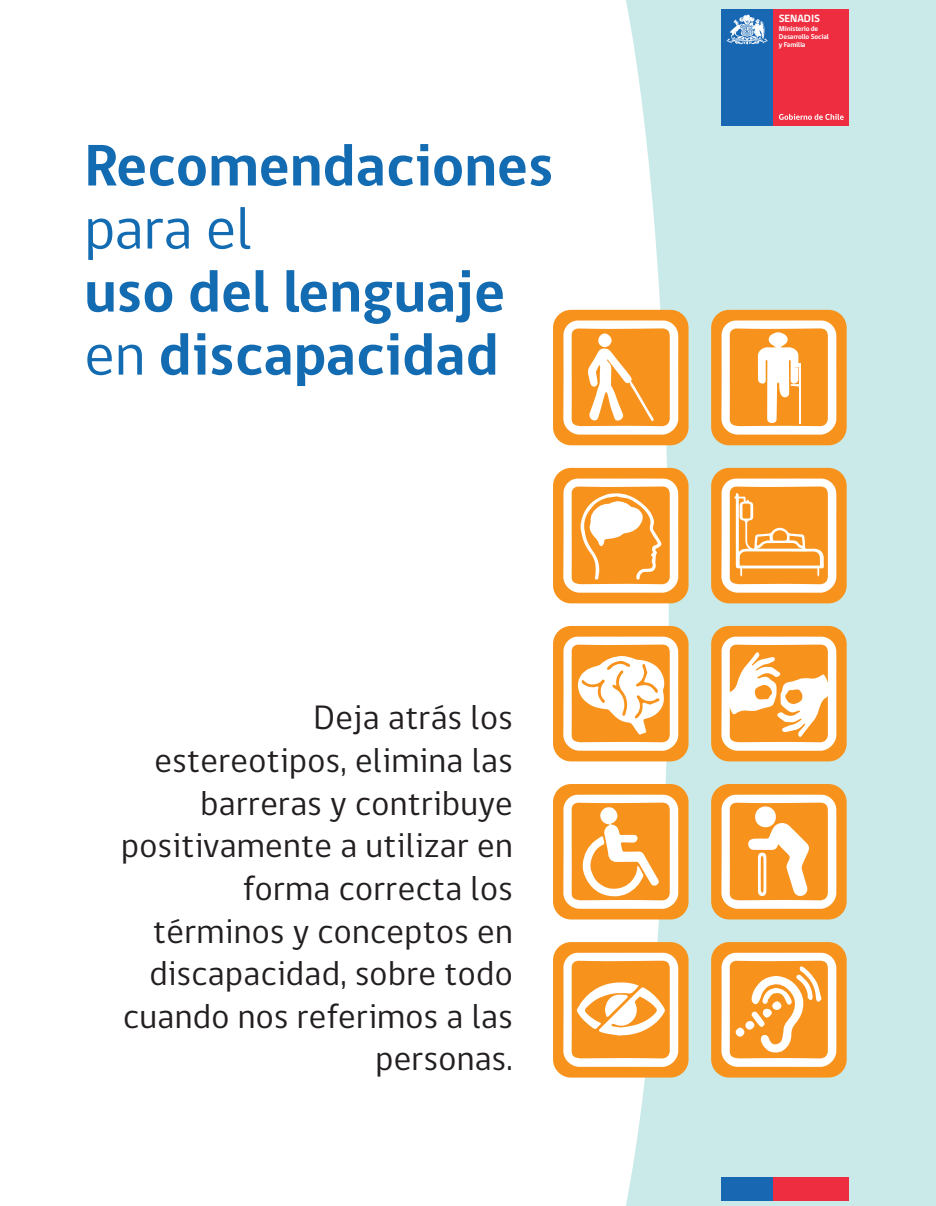
<style>
.page{position:relative;width:936px;height:1206px;background:#fff}
.page>*{position:absolute;margin:0;border:0;box-sizing:border-box;transform-origin:0 0}
.t1{font:700 60px/63px "gob CL";color:#136bb2}
.t2{font:60px "gob CL";letter-spacing:-.005em;color:#136bb2}
.t3{font:34.8px/42.6px "gob CL";letter-spacing:.01em;color:#231f20;text-align:right}
.t4{font:700 10.8px "gob CL";letter-spacing:-.01em;color:#fff}
.t5{font:700 7.2px/7.9px "gob CL";letter-spacing:-.02em;color:#fff}
.s1{font-weight:400}
</style>
<div class="page">
<div style="left:625px;top:0;width:310px;height:1205px;background:#c9eae8"></div>
<div style="left:720px;top:9px;width:53px;height:116px;background:#1867b3"></div>
<div style="left:773px;top:9px;width:76px;height:116px;background:#ee2e40"></div>
<svg style="left:726px;top:14px;width:41px;height:30px"></svg>
<svg style="left:779px;top:114px;width:64px;height:6px"></svg>
<div style="left:720px;top:1176px;width:53px;height:24px;background:#1867b3"></div>
<div style="left:773px;top:1176px;width:76px;height:24px;background:#ee2e40"></div>
<div style="left:552px;top:783px;width:136px;height:136px;background:#f7931d;border-radius:18px"></div>
<svg style="left:563px;top:794px;width:115px;height:114px"></svg>
<div style="left:552px;top:625px;width:136px;height:136px;background:#f7931d;border-radius:18px"></div>
<svg style="left:563px;top:636px;width:115px;height:114px"></svg>
<div style="left:552px;top:468px;width:136px;height:135px;background:#f7931d;border-radius:18px"></div>
<svg style="left:563px;top:478px;width:115px;height:114px"></svg>
<div style="left:552px;top:310px;width:136px;height:135px;background:#f7931d;border-radius:18px"></div>
<svg style="left:563px;top:320px;width:115px;height:114px"></svg>
<div style="left:710px;top:941px;width:136px;height:136px;background:#f7931d;border-radius:18px"></div>
<svg style="left:721px;top:952px;width:115px;height:114px"></svg>
<svg style="left:771px;top:1001px;width:10px;height:8px"></svg>
<svg style="left:745px;top:1020px;width:9px;height:9px"></svg>
<svg style="left:762px;top:1008px;width:9px;height:9px"></svg>
<svg style="left:735px;top:1027px;width:9px;height:9px"></svg>
<div style="left:710px;top:783px;width:136px;height:136px;background:#f7931d;border-radius:18px"></div>
<svg style="left:721px;top:794px;width:115px;height:114px"></svg>
<div style="left:754px;top:806px;width:21px;height:21px;background:#fff;border-radius:50%"></div>
<div style="left:710px;top:625px;width:136px;height:136px;background:#f7931d;border-radius:18px"></div>
<svg style="left:721px;top:636px;width:115px;height:114px"></svg>
<div style="left:710px;top:310px;width:136px;height:135px;background:#f7931d;border-radius:18px"></div>
<svg style="left:721px;top:320px;width:115px;height:114px"></svg>
<div style="left:710px;top:468px;width:136px;height:135px;background:#f7931d;border-radius:18px"></div>
<svg style="left:721px;top:478px;width:115px;height:114px"></svg>
<div style="left:552px;top:941px;width:136px;height:136px;background:#f7931d;border-radius:18px"></div>
<svg style="left:563px;top:952px;width:115px;height:114px"></svg>
<h1 class="t1" style="left:84px;top:135px;width:470px">Recomendaciones</h1>
<h1 class="t2" style="left:84px;top:187px;width:169px">para el</h1>
<h1 class="t1" style="left:84px;top:261px;width:422px">uso del lenguaje <span class="s1">en</span> discapacidad</h1>
<p class="t3" style="left:121px;top:697px;width:393px">Deja atrás los estereotipos, elimina las barreras y contribuye positivamente a utilizar en forma correcta los términos y conceptos en discapacidad, sobre todo cuando nos referimos a las personas.</p>
<p class="t4" style="left:778px;top:11px;width:43px">SENADIS</p>
<p class="t5" style="left:778px;top:25px;width:51px">Ministerio de<br>Desarrollo Social y Familia</p>
</div>
